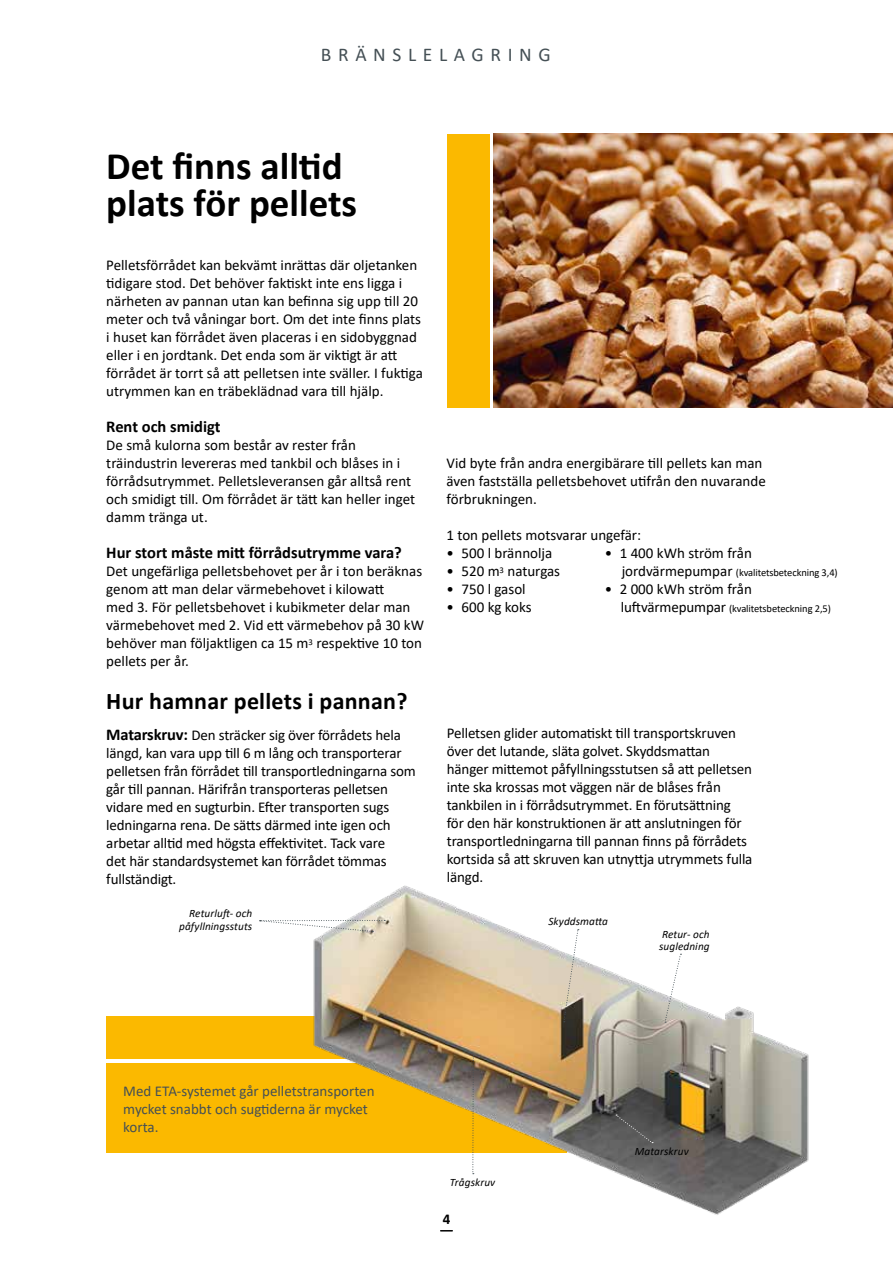
<style>
.page{position:relative;width:893px;height:1263px;background:#fff}
.page>*{position:absolute;margin:0;border:0;box-sizing:border-box;transform-origin:0 0}
.t1{font:700 39px/37.5px "Calibri";color:#000}
.t2{font:700 24px "Calibri";letter-spacing:.01em;color:#000}
.t3{font:19.5px "Calibri";letter-spacing:.34em;color:#455055}
.t4{font:700 16.5px "Calibri";color:#000}
.t5{font:15px/18px "Calibri";letter-spacing:-.01em;color:#000}
.t6{font:15px/18px "Calibri";color:#455055}
.t7{font:700 15px "Calibri";color:#000}
.t8{font:italic 11.25px/13.5px "Calibri";letter-spacing:.01em;color:#000;text-align:right}
.t9{font:10.5px "Calibri";letter-spacing:-.01em;color:#000}
.s1{font-size:15px}
.s2{font-weight:700;font-size:16.5px}
</style>
<div class="page">
<div style="left:106px;top:1063px;width:461px;height:90px;background:#fbb900"></div>
<div style="left:106px;top:1017px;width:461px;height:42px;background:#fbb900"></div>
<img style="left:257px;top:885px;width:552px;height:330px">
<svg style="left:616px;top:1115px;width:37px;height:28px"></svg>
<svg style="left:472px;top:1055px;width:2px;height:119px"></svg>
<svg style="left:563px;top:929px;width:16px;height:93px"></svg>
<svg style="left:665px;top:954px;width:16px;height:69px"></svg>
<svg style="left:260px;top:920px;width:125px;height:12px"></svg>
<img style="left:494px;top:134px;width:399px;height:274px">
<div style="left:447px;top:134px;width:42px;height:274px;background:#fbb900"></div>
<h3 class="t3" style="left:321px;top:41px;width:231px">BRÄNSLELAGRING</h3>
<h1 class="t1" style="left:106px;top:146px;width:252px">Det finns alltid plats för pellets</h1>
<p class="t5" style="left:106px;top:256px;width:318px">Pelletsförrådet kan bekvämt inrättas där oljetanken tidigare stod. Det behöver faktiskt inte ens ligga i närheten av pannan utan kan befinna sig upp till 20 meter och två våningar bort. Om det inte finns plats i huset kan förrådet även placeras i en sidobyggnad eller i en jordtank. Det enda som är viktigt är att förrådet är torrt så att pelletsen inte sväller. I fuktiga utrymmen kan en träbeklädnad vara till hjälp.</p>
<p class="t4" style="left:106px;top:415px;width:116px">Rent och smidigt</p>
<p class="t5" style="left:106px;top:436px;width:310px">De små kulorna som består av rester från träindustrin levereras med tankbil och blåses in i förrådsutrymmet. Pelletsleveransen går alltså rent och smidigt till. Om förrådet är tätt kan heller inget damm tränga ut.</p>
<p class="t4" style="left:106px;top:541px;width:297px">Hur stort måste mitt förrådsutrymme vara?</p>
<p class="t5" style="left:106px;top:562px;width:319px">Det ungefärliga pelletsbehovet per år i ton beräknas genom att man delar värmebehovet i kilowatt<br>med 3. För pelletsbehovet i kubikmeter delar man värmebehovet med 2. Vid ett värmebehov på 30 kW behöver man följaktligen ca 15 m<sup>3</sup> respektive 10 ton pellets per år.</p>
<p class="t5" style="left:446px;top:453px;width:321px">Vid byte från andra energibärare till pellets kan man även fastställa pelletsbehovet utifrån den nuvarande förbrukningen.</p>
<p class="t5" style="left:446px;top:525px;width:196px">1 ton pellets motsvarar ungefär:</p>
<p class="t5" style="left:446px;top:543px;width:107px">• 500 l brännolja</p>
<p class="t5" style="left:446px;top:561px;width:115px">• 520 m<sup>3</sup> naturgas</p>
<p class="t5" style="left:446px;top:579px;width:81px">• 750 l gasol</p>
<p class="t5" style="left:446px;top:597px;width:87px">• 600 kg koks</p>
<p class="t5" style="left:605px;top:544px;width:149px">• 1 400 kWh ström från</p>
<p class="t9" style="left:622px;top:565px;width:218px"><span class="s1">jordvärmepumpar</span> (kvalitetsbeteckning 3,4)</p>
<p class="t5" style="left:605px;top:580px;width:149px">• 2 000 kWh ström från</p>
<p class="t9" style="left:621px;top:601px;width:211px"><span class="s1">luftvärmepumpar</span> (kvalitetsbeteckning 2,5)</p>
<h2 class="t2" style="left:106px;top:684px;width:303px">Hur hamnar pellets i pannan?</h2>
<p class="t5" style="left:106px;top:725px;width:311px"><span class="s2">Matarskruv:</span> Den sträcker sig över förrådets hela längd, kan vara upp till 6 m lång och transporterar pelletsen från förrådet till transportledningarna som går till pannan. Härifrån transporteras pelletsen vidare med en sugturbin. Efter transporten sugs ledningarna rena. De sätts därmed inte igen och arbetar alltid med högsta effektivitet. Tack vare<br>det här standardsystemet kan förrådet tömmas fullständigt.</p>
<p class="t5" style="left:447px;top:724px;width:307px">Pelletsen glider automatiskt till transportskruven över det lutande, släta golvet. Skyddsmattan hänger mittemot påfyllningsstutsen så att pelletsen inte ska krossas mot väggen när de blåses från tankbilen in i förrådsutrymmet. En förutsättning<br>för den här konstruktionen är att anslutningen för transportledningarna till pannan finns på förrådets kortsida så att skruven kan utnyttja utrymmets fulla längd.</p>
<p class="t8" style="left:179px;top:906px;width:75px">Returluft- och påfyllningsstuts</p>
<p class="t8" style="left:548px;top:914px;width:61px">Skyddsmatta</p>
<p class="t8" style="left:659px;top:927px;width:52px;line-height:12px;text-align:left">Retur- och sugledning</p>
<p class="t6" style="left:123px;top:1081px;width:253px">Med ETA-systemet går pelletstransporten mycket snabbt och sugtiderna är mycket korta.</p>
<p class="t8" style="left:450px;top:1174px;width:47px">Trågskruv</p>
<p class="t7" style="left:443px;top:1208px;width:9px">4</p>
<p class="t8" style="left:635px;top:1144px;width:55px">Matarskruv</p>
</div>
